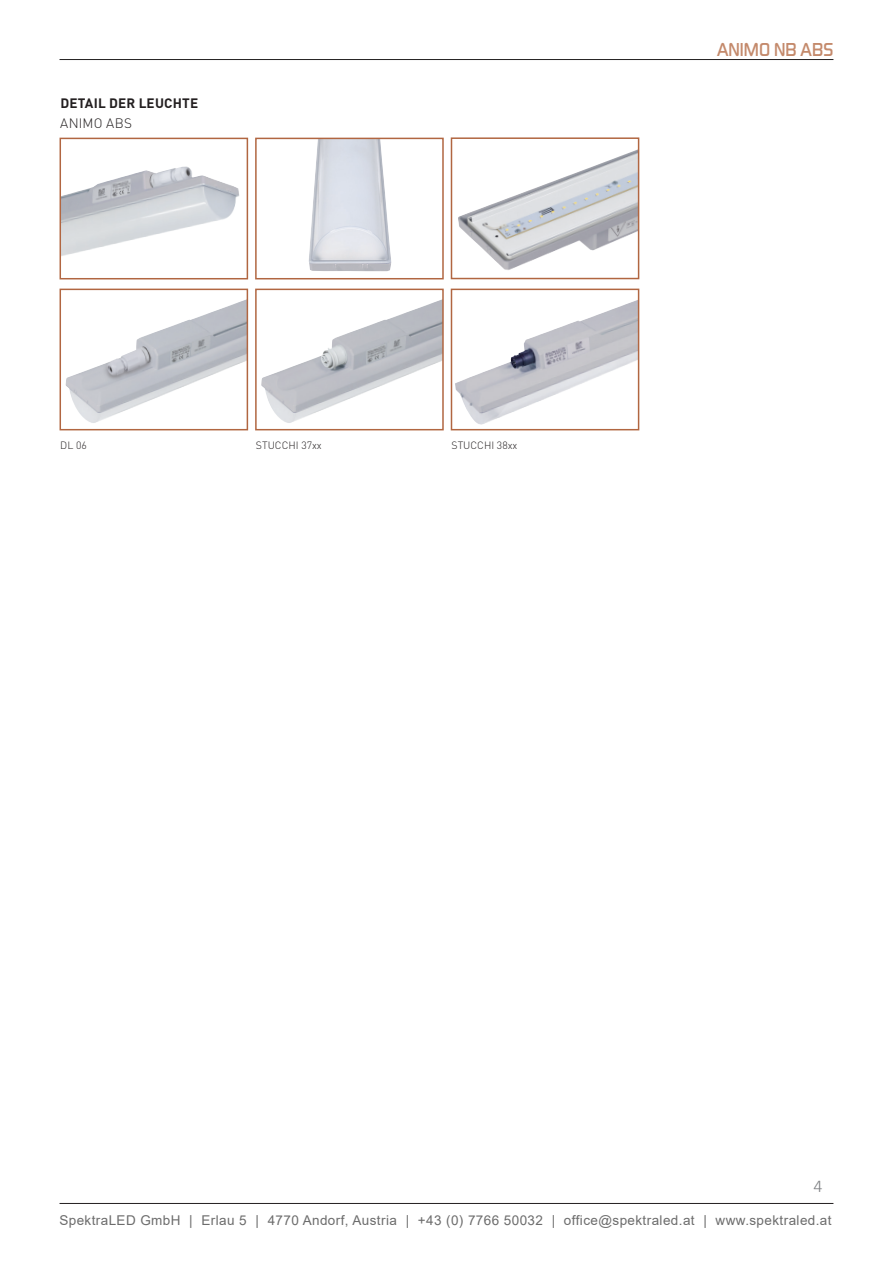
<style>
.page{position:relative;width:893px;height:1263px;background:#fff}
.page>*{position:absolute;margin:0;border:0;box-sizing:border-box;transform-origin:0 0}
.t1{font:500 19.5px "Digital Sans EFOP";color:#c48a6c}
.t2{font:300 18px "Calibri";color:#808285}
.t3{font:13.5px "Arial";letter-spacing:.03em;color:#6c6c6c}
.t4{font:700 13.5px "DINOT";letter-spacing:.015em;color:#231f20}
.t5{font:300 13.5px "DINOT";letter-spacing:.015em;color:#231f20}
.t6{font:300 10.5px "DINOT";color:#231f20}
</style>
<div class="page">
<hr style="left:60px;top:59px;width:773px;height:1px;background:#231f20">
<hr style="left:60px;top:1203px;width:773px;height:1px;background:#231f20">
<img style="left:261px;top:300px;width:180px;height:123px">
<div style="left:255px;top:289px;width:189px;height:141px;border:2px solid #b16641"></div>
<img style="left:309px;top:141px;width:82px;height:130px">
<div style="left:255px;top:138px;width:189px;height:141px;border:2px solid #b16641"></div>
<img style="left:458px;top:150px;width:178px;height:120px">
<div style="left:451px;top:137px;width:188px;height:142px;border:2px solid #b16641"></div>
<img style="left:65px;top:300px;width:180px;height:123px">
<div style="left:60px;top:289px;width:188px;height:141px;border:2px solid #b16641"></div>
<img style="left:63px;top:166px;width:176px;height:90px">
<div style="left:60px;top:138px;width:188px;height:141px;border:2px solid #b16641"></div>
<img style="left:455px;top:300px;width:181px;height:125px">
<div style="left:451px;top:289px;width:188px;height:141px;border:2px solid #b16641"></div>
<p class="t4" style="left:60px;top:94px;width:139px">DETAIL DER LEUCHTE</p>
<p class="t5" style="left:60px;top:114px;width:73px">ANIMO ABS</p>
<p class="t6" style="left:60px;top:439px;width:28px">DL 06</p>
<p class="t6" style="left:256px;top:439px;width:67px">STUCCHI 37xx</p>
<p class="t6" style="left:451px;top:439px;width:67px">STUCCHI 38xx</p>
<h1 class="t1" style="left:717px;top:38px;width:118px">ANIMO NB ABS</h1>
<h2 class="t2" style="left:813px;top:1174px;width:11px">4</h2>
<p class="t3" style="left:59px;top:1211px;width:774px">SpektraLED GmbH | Erlau 5 | 4770 Andorf, Austria | +43 (0) 7766 50032 | office@spektraled.at | www.spektraled.at</p>
</div>
